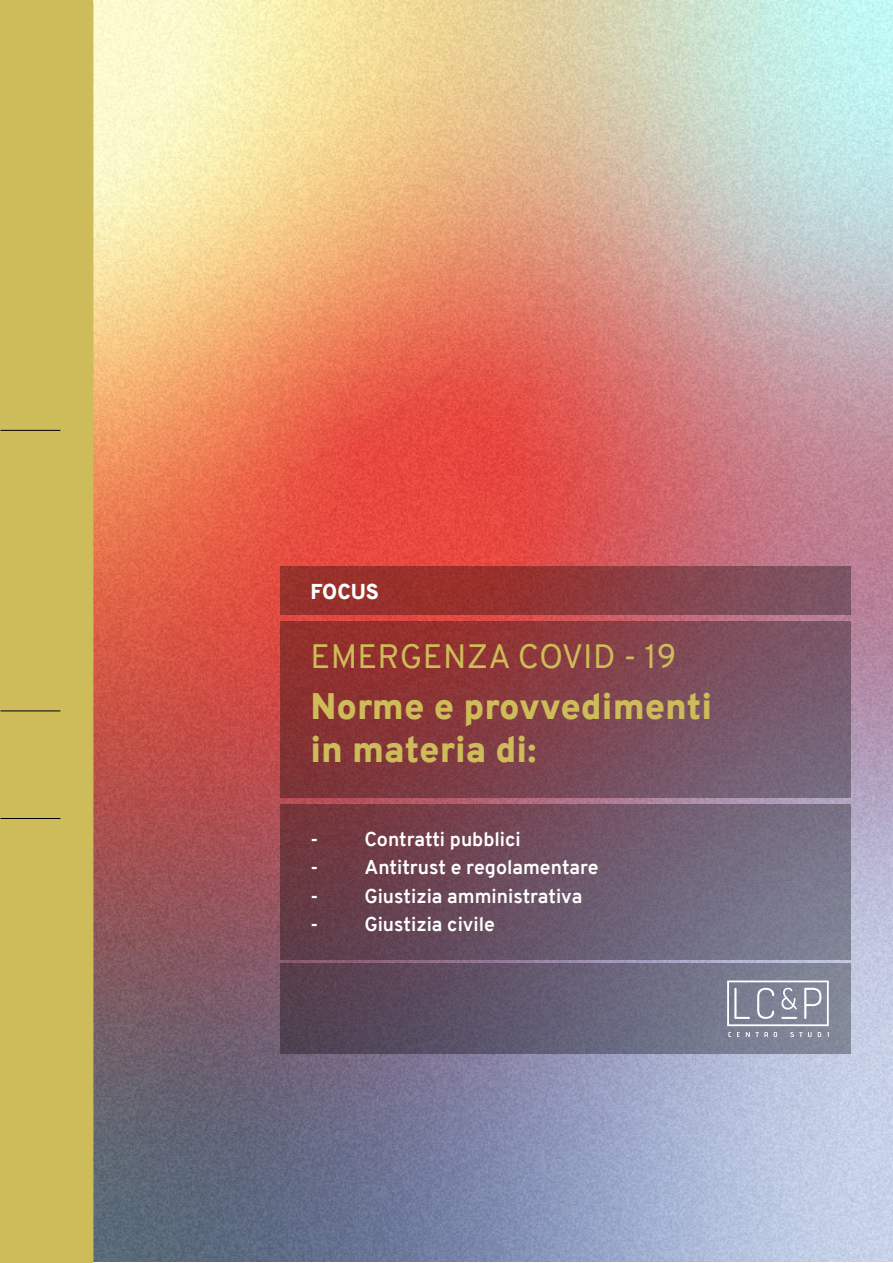
<style>
.page{position:relative;width:893px;height:1263px;background:#fff}
.page>*{position:absolute;margin:0;border:0;box-sizing:border-box;transform-origin:0 0}
.t1{font:900 36px "Overpass";color:#cebb59}
.t2{font:33px "Overpass";letter-spacing:.01em;color:#cebb59}
.t3{font:900 21px "Overpass";color:#fff}
.t4{font:700 19.5px "Overpass";color:#fff}
</style>
<div class="page">
<img style="left:0;top:0;width:893px;height:1262px">
<svg style="left:281px;top:621px;width:570px;height:176px"></svg>
<svg style="left:281px;top:804px;width:570px;height:155px"></svg>
<div style="left:281px;top:963px;width:570px;height:91px;background:linear-gradient(to right,#4d394c,#818ba0)"></div>
<div style="left:1px;top:0;width:92px;height:1263px;background:#cebb59"></div>
<hr style="left:1px;top:430px;width:59px;height:1px;background:#000">
<hr style="left:1px;top:711px;width:59px;height:1px;background:#000">
<hr style="left:1px;top:818px;width:59px;height:1px;background:#000">
<svg style="left:728px;top:1032px;width:3px;height:5px"></svg>
<svg style="left:737px;top:1032px;width:3px;height:5px"></svg>
<svg style="left:746px;top:1032px;width:22px;height:5px"></svg>
<svg style="left:774px;top:1032px;width:3px;height:5px"></svg>
<svg style="left:790px;top:1032px;width:12px;height:5px"></svg>
<svg style="left:808px;top:1032px;width:3px;height:5px"></svg>
<svg style="left:818px;top:1032px;width:3px;height:5px"></svg>
<svg style="left:727px;top:980px;width:102px;height:46px"></svg>
<svg style="left:281px;top:567px;width:570px;height:48px"></svg>
<p class="t3" style="left:310px;top:576px;width:70px">FOCUS</p>
<p class="t2" style="left:311px;top:632px;width:367px">EMERGENZA COVID - 19</p>
<p class="t1" style="left:310px;top:680px;width:403px">Norme e provvedimenti</p>
<p class="t1" style="left:310px;top:724px;width:227px">in materia di:</p>
<p class="t4" style="left:310px;top:825px;width:212px">- Contratti pubblici</p>
<p class="t4" style="left:310px;top:854px;width:290px">- Antitrust e regolamentare</p>
<p class="t4" style="left:310px;top:882px;width:273px">- Giustizia amministrativa</p>
<p class="t4" style="left:310px;top:911px;width:186px">- Giustizia civile</p>
</div>
